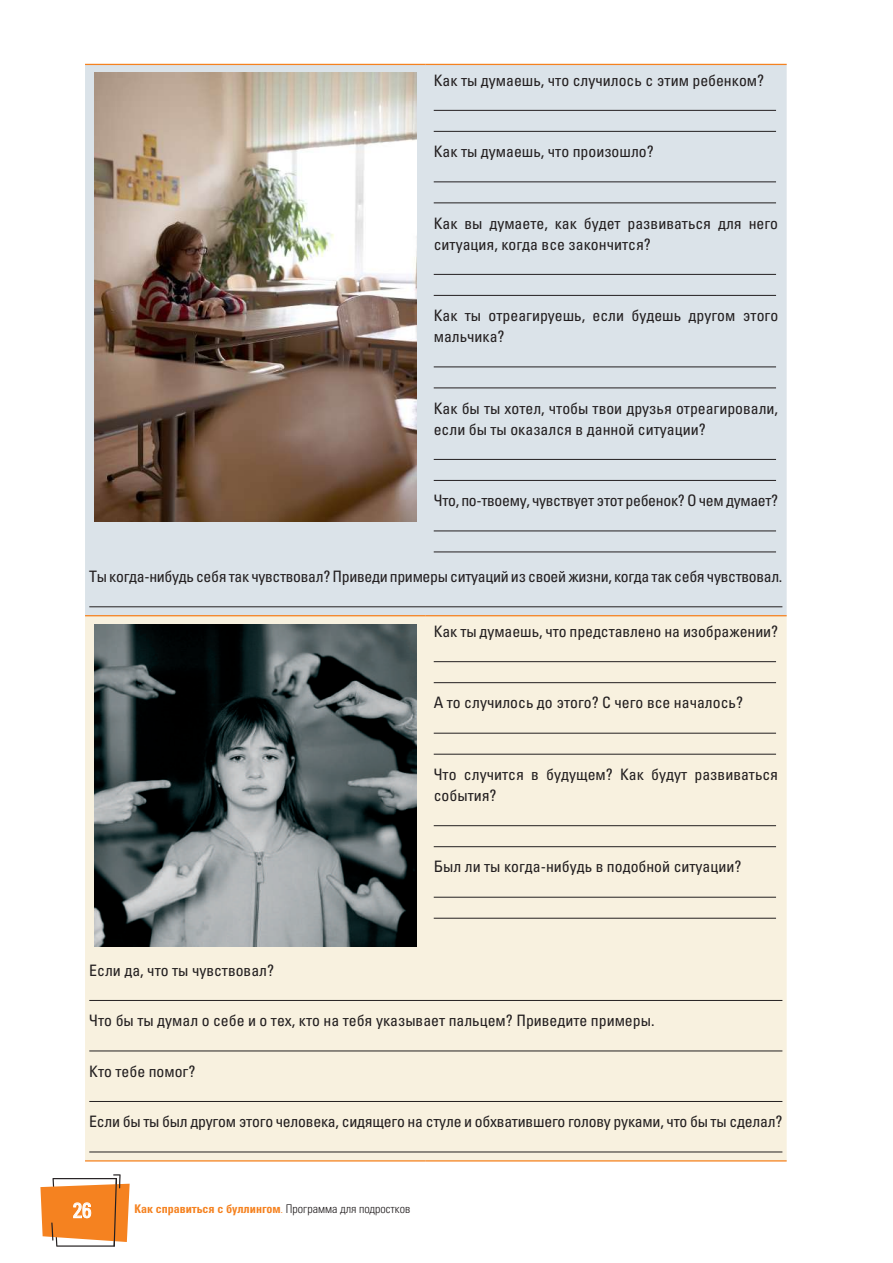
<style>
.page{position:relative;width:893px;height:1263px;background:#fff}
.page>*{position:absolute;margin:0;border:0;box-sizing:border-box;transform-origin:0 0}
.t1{font:condensed 21px "Univers LTCYR 57";color:#fff}
.t2{font:condensed 15.75px/21px "Univers LTCYR 57";color:#231f20}
.t3{font:condensed 15.75px "Univers LTCYR 57";letter-spacing:-.02em;color:#231f20}
.t4{font:12px "Univers LTCYR 67 Bold Cond";color:#f58220}
.s1{font-family:"Univers LTCYR 47 Light Cond"}
.s2{font-family:"Univers LTCYR 47 Light Cond";color:#231f20}
</style>
<div class="page">
<svg style="left:40px;top:1174px;width:90px;height:73px"></svg>
<div style="left:85px;top:65px;width:702px;height:550px;background:#dbe3e9"></div>
<div style="left:85px;top:616px;width:702px;height:544px;background:#f8f1df"></div>
<hr style="left:85px;top:64px;width:340px;height:1px;background:#f58220">
<hr style="left:425px;top:64px;width:362px;height:1px;background:#f58220">
<hr style="left:85px;top:615px;width:340px;height:1px;background:#f58220">
<hr style="left:425px;top:615px;width:362px;height:1px;background:#f58220">
<hr style="left:85px;top:1160px;width:340px;height:1px;background:#f58220">
<hr style="left:425px;top:1160px;width:362px;height:1px;background:#f58220">
<img style="left:94px;top:73px;width:322px;height:449px">
<hr style="left:434px;top:110px;width:342px;height:1px;background:#231f20">
<hr style="left:434px;top:131px;width:342px;height:1px;background:#231f20">
<hr style="left:434px;top:181px;width:342px;height:1px;background:#231f20">
<hr style="left:434px;top:202px;width:342px;height:1px;background:#231f20">
<hr style="left:434px;top:274px;width:342px;height:1px;background:#231f20">
<hr style="left:434px;top:295px;width:342px;height:1px;background:#231f20">
<hr style="left:434px;top:366px;width:342px;height:1px;background:#231f20">
<hr style="left:434px;top:387px;width:342px;height:1px;background:#231f20">
<hr style="left:434px;top:459px;width:342px;height:1px;background:#231f20">
<hr style="left:434px;top:480px;width:342px;height:1px;background:#231f20">
<hr style="left:434px;top:530px;width:342px;height:1px;background:#231f20">
<hr style="left:434px;top:551px;width:342px;height:1px;background:#231f20">
<hr style="left:89px;top:606px;width:693px;height:1px;background:#231f20">
<img style="left:94px;top:624px;width:322px;height:322px">
<hr style="left:434px;top:661px;width:342px;height:1px;background:#231f20">
<hr style="left:434px;top:682px;width:342px;height:1px;background:#231f20">
<hr style="left:434px;top:733px;width:342px;height:1px;background:#231f20">
<hr style="left:434px;top:754px;width:342px;height:1px;background:#231f20">
<hr style="left:434px;top:825px;width:342px;height:1px;background:#231f20">
<hr style="left:434px;top:846px;width:342px;height:1px;background:#231f20">
<hr style="left:434px;top:897px;width:342px;height:1px;background:#231f20">
<hr style="left:434px;top:918px;width:342px;height:1px;background:#231f20">
<hr style="left:89px;top:1000px;width:693px;height:1px;background:#231f20">
<hr style="left:89px;top:1050px;width:693px;height:1px;background:#231f20">
<hr style="left:89px;top:1101px;width:693px;height:1px;background:#231f20">
<hr style="left:89px;top:1151px;width:693px;height:1px;background:#231f20">
<p class="t2" style="left:434px;top:69px;width:332px">Как ты думаешь, что случилось с этим ребенком?</p>
<p class="t2" style="left:434px;top:141px;width:222px">Как ты думаешь, что произошло?</p>
<p class="t2" style="left:434px;top:212px;width:346px">Как вы думаете, как будет развиваться для него ситуация, когда все закончится?</p>
<p class="t2" style="left:434px;top:305px;width:346px">Как ты отреагируешь, если будешь другом этого мальчика?</p>
<p class="t2" style="left:434px;top:397px;width:346px">Как бы ты хотел, чтобы твои друзья отреагировали, если бы ты оказался в данной ситуации?</p>
<p class="t3" style="left:434px;top:490px;width:346px">Что, по-твоему, чувствует этот ребенок? О чем думает?</p>
<p class="t3" style="left:89px;top:566px;width:695px">Ты когда-нибудь себя так чувствовал? Приведи примеры ситуаций из своей жизни, когда так себя чувствовал.</p>
<p class="t2" style="left:434px;top:620px;width:346px">Как ты думаешь, что представлено на изображении?</p>
<p class="t2" style="left:434px;top:692px;width:311px">А то случилось до этого? С чего все началось?</p>
<p class="t2" style="left:434px;top:763px;width:346px">Что случится в будущем? Как будут развиваться события?</p>
<p class="t2" style="left:434px;top:856px;width:309px">Был ли ты когда-нибудь в подобной ситуации?</p>
<p class="t2" style="left:89px;top:959px;width:186px">Если да, что ты чувствовал?</p>
<p class="t2" style="left:89px;top:1009px;width:567px">Что бы ты думал о себе и о тех, кто на тебя указывает пальцем? Приведите примеры.</p>
<p class="t2" style="left:89px;top:1060px;width:108px">Кто тебе помог?</p>
<p class="t2" style="left:89px;top:1110px;width:694px">Если бы ты был другом этого человека, сидящего на стуле и обхватившего голову руками, что бы ты сделал?</p>
<h1 class="t1" style="left:73px;top:1197px;width:20px">26</h1>
<p class="t4" style="left:134px;top:1202px;width:277px">Как справиться с буллингом<span class="s1">.</span> <span class="s2">Программа для подростков</span></p>
</div>
